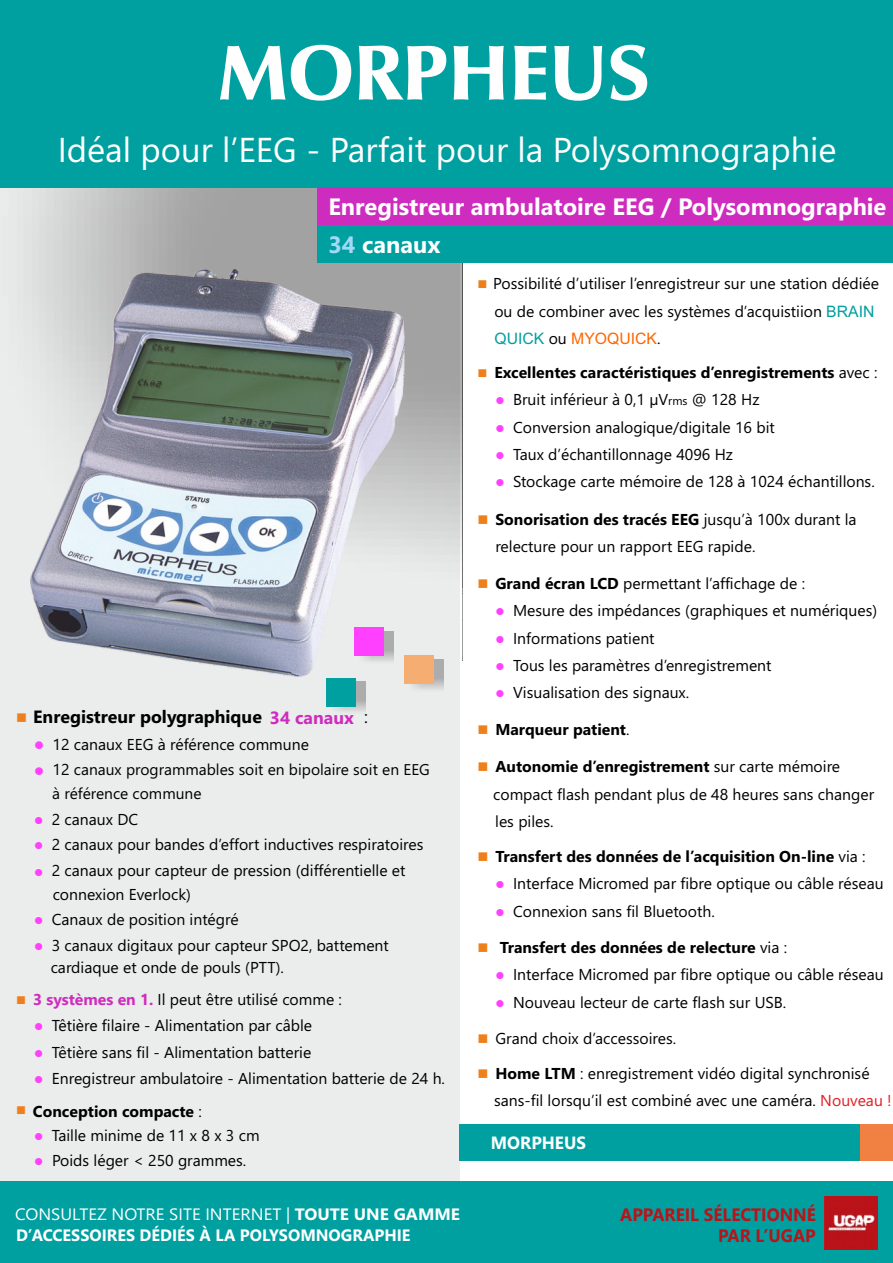
<style>
.page{position:relative;width:893px;height:1263px;background:#fff}
.page>*{position:absolute;margin:0;border:0;box-sizing:border-box;transform-origin:0 0}
.t1{font:900 78.9px "Zapf Humanist 601 BT";color:#fefefe}
.t2{font:34.5px "Segoe UI";color:#fefefe}
.t3{font:700 23.7px "Segoe UI";color:#fefefe}
.t4{font:700 18px/20.9px "Segoe UI";color:#ba131a;text-align:right;scale:.95 1}
.t5{font:700 17.7px "Segoe UI";color:#000}
.t6{font:700 17.7px "Segoe UI";color:#fefefe;scale:.96 1}
.t7{font:17.7px "Segoe UI";color:#000}
.t8{font:700 16.5px/21.1px "Segoe UI";color:#fefefe;scale:1.04 1}
.t9{font:15.75px/27.5px "Segoe UI";color:#000}
.t10{font:700 15.75px/27.5px "Segoe UI";color:#000}
.t11{font:15.75px "Arial";color:#f60}
.t12{font:15.6px/24px "Segoe UI";color:#000}
.t13{font:14.85px "Wingdings";color:#ef7f1a}
.t14{font:13.35px "Wingdings";color:#ef7f1a}
.t15{font:12.3px/25.7px "Wingdings";color:#ff40ff;text-align:justify}
.s1{color:#a2d9f7}
.s2{color:#ce2cbe}
.s3{font-size:15.75px}
.s4{font-weight:700;color:#ce2cbe}
.s5{font-weight:700}
.s6{font-family:"Arial";color:#00a09e}
.s7{color:#00a09e}
.s8{font-family:"Segoe UI";color:#000}
.s9{font-weight:400}
.s10{font-weight:400;font-size:11.85px}
.s11{color:#ef7f1a}
.s12{color:#e31e24}
</style>
<div class="page">
<div style="left:0;top:188px;width:460px;height:993px;background:#ebecec"></div>
<img style="left:409px;top:661px;width:34px;height:28px">
<div style="left:404px;top:655px;width:30px;height:28px;background:#f6ad71"></div>
<img style="left:331px;top:682px;width:34px;height:29px">
<div style="left:326px;top:678px;width:30px;height:28px;background:#00a0a1"></div>
<img style="left:31px;top:188px;width:431px;height:473px">
<img style="left:30px;top:270px;width:374px;height:406px">
<div style="left:0;top:0;width:893px;height:188px;background:#00a0a1"></div>
<div style="left:318px;top:187px;width:575px;height:38px;background:#ce2cbe"></div>
<div style="left:318px;top:225px;width:575px;height:37px;background:#00a0a1"></div>
<div style="left:467px;top:1125px;width:426px;height:36px;background:#f08143"></div>
<div style="left:460px;top:1124px;width:400px;height:37px;background:#00a0a1"></div>
<div style="left:0;top:1181px;width:893px;height:82px;background:#00a0a1"></div>
<img style="left:825px;top:1196px;width:53px;height:53px">
<h1 class="t1" style="left:218px;top:43px;width:434px">MORPHEUS</h1>
<h2 class="t2" style="left:58px;top:136px;width:780px">Idéal pour l’EEG - Parfait pour la Polysomnographie</h2>
<h3 class="t3" style="left:328px;top:198px;width:560px">Enregistreur ambulatoire EEG / Polysomnographie</h3>
<h3 class="t3" style="left:328px;top:236px;width:114px"><span class="s1">34</span> canaux</h3>
<p class="t13" style="left:16px;top:712px;width:13px">■</p>
<p class="t5" style="left:33px;top:710px;width:322px">Enregistreur polygraphique <span class="s2">34 canaux</span></p>
<p class="t7" style="left:364px;top:710px;width:5px">:</p>
<p class="t9" style="left:53px;top:732px;width:258px">12 canaux EEG à référence commune</p>
<p class="t12" style="left:52px;top:759px;width:379px"><span class="s3">12</span> canaux programmables soit en bipolaire soit en EEG à référence commune</p>
<p class="t9" style="left:52px;top:833px;width:373px">2 canaux pour bandes d’effort inductives respiratoires</p>
<p class="t9" style="left:52px;top:807px;width:88px">2 canaux DC</p>
<p class="t9" style="left:52px;top:860px;width:355px;line-height:23.7px">2 canaux pour capteur de pression (différentielle et connexion Everlock)</p>
<p class="t9" style="left:52px;top:908px;width:339px;line-height:25.7px">Canaux de position intégré<br>3 canaux digitaux pour capteur SPO2, battement</p>
<p class="t9" style="left:51px;top:955px;width:235px">cardiaque et onde de pouls (PTT).</p>
<p class="t15" style="left:34px;top:809px;width:11px">● ● ●</p>
<p class="t14" style="left:16px;top:994px;width:12px">■</p>
<p class="t14" style="left:16px;top:1105px;width:12px">■</p>
<p class="t9" style="left:33px;top:987px;width:310px"><span class="s4">3 systèmes en 1.</span> Il peut être utilisé comme :</p>
<p class="t9" style="left:52px;top:1013px;width:262px">Têtière filaire - Alimentation par câble<br>Têtière sans fil - Alimentation batterie</p>
<p class="t9" style="left:33px;top:1063px;width:414px;line-height:33px;text-indent:19px">Enregistreur ambulatoire - Alimentation batterie de 24 h.<br><span class="s5">Conception compacte</span> :</p>
<p class="t9" style="left:52px;top:1124px;width:209px;line-height:24.6px">Taille minime de 11 x 8 x 3 cm<br>Poids léger &lt; 250 grammes.</p>
<p class="t15" style="left:34px;top:1014px;width:11px">●</p>
<p class="t14" style="left:478px;top:279px;width:12px">■</p>
<p class="t14" style="left:478px;top:367px;width:12px">■</p>
<p class="t9" style="left:493px;top:271px;width:387px">Possibilité d’utiliser l’enregistreur sur une station dédiée ou de combiner avec les systèmes d’acquistiion <span class="s6">BRAIN</span></p>
<p class="t11" style="left:494px;top:332px;width:168px"><span class="s7">QUICK</span> <span class="s8">ou</span> MYOQUICK<span class="s8">.</span></p>
<p class="t10" style="left:513px;top:360px;width:366px;text-indent:-19px">Excellentes caractéristiques d’enregistrements <span class="s9">avec :<br>Bruit inférieur à 0,1 µV</span><span class="s10">rms</span> <span class="s9">@ 128 Hz</span></p>
<p class="t15" style="left:495px;top:389px;width:11px">●</p>
<p class="t9" style="left:513px;top:415px;width:363px">Conversion analogique/digitale 16 bit<br>Taux d’échantillonnage 4096 Hz<br>Stockage carte mémoire de 128 à 1024 échantillons.</p>
<p class="t9" style="left:495px;top:507px;width:363px;text-indent:-18px"><span class="s11">■</span> <span class="s5">Sonorisation des tracés EEG</span> jusqu’à 100x durant la relecture pour un rapport EEG rapide.</p>
<p class="t9" style="left:513px;top:571px;width:366px;text-indent:-35px"><span class="s11">■</span> <span class="s5">Grand écran LCD</span> permettant l’affichage de :<br>Mesure des impédances (graphiques et numériques)<br>Informations patient<br>Tous les paramètres d’enregistrement<br>Visualisation des signaux.</p>
<p class="t10" style="left:478px;top:717px;width:153px"><span class="s11">■</span> Marqueur patient<span class="s9">.</span></p>
<p class="t9" style="left:493px;top:755px;width:382px;text-indent:-16px"><span class="s11">■</span> <span class="s5">Autonomie d’enregistrement</span> sur carte mémoire compact flash pendant plus de 48 heures sans changer les piles.</p>
<p class="t10" style="left:478px;top:844px;width:390px"><span class="s11">■</span> Transfert des données de l’acquisition On-line <span class="s9">via :</span></p>
<p class="t15" style="left:495px;top:416px;width:11px">●</p>
<p class="t15" style="left:495px;top:444px;width:11px">●</p>
<p class="t15" style="left:495px;top:471px;width:11px">●</p>
<p class="t15" style="left:495px;top:600px;width:11px">●</p>
<p class="t15" style="left:495px;top:627px;width:11px">●</p>
<p class="t15" style="left:495px;top:655px;width:11px">●</p>
<p class="t15" style="left:495px;top:682px;width:11px">●</p>
<p class="t9" style="left:513px;top:871px;width:372px">Interface Micromed par fibre optique ou câble réseau<br>Connexion sans fil Bluetooth.</p>
<p class="t9" style="left:513px;top:935px;width:372px;text-indent:-13px"><span class="s5">Transfert des données de relecture</span> via :<br>Interface Micromed par fibre optique ou câble réseau<br>Nouveau lecteur de carte flash sur USB.</p>
<p class="t9" style="left:478px;top:1026px;width:200px"><span class="s11">■</span> Grand choix d’accessoires.</p>
<p class="t9" style="left:494px;top:1061px;width:399px;text-indent:-16px"><span class="s11">■</span> <span class="s5">Home LTM</span> : enregistrement vidéo digital synchronisé sans-fil lorsqu’il est combiné avec une caméra. <span class="s12">Nouveau !</span></p>
<p class="t15" style="left:495px;top:873px;width:11px">●</p>
<p class="t15" style="left:495px;top:900px;width:11px">●</p>
<p class="t13" style="left:478px;top:941px;width:13px">■</p>
<p class="t15" style="left:495px;top:964px;width:11px">●</p>
<p class="t15" style="left:495px;top:991px;width:11px">●</p>
<p class="t6" style="left:491px;top:1136px;width:101px">MORPHEUS</p>
<p class="t8" style="left:15px;top:1205px;width:429px"><span class="s9">CONSULTEZ NOTRE SITE INTERNET |</span> TOUTE UNE GAMME<br>D’ACCESSOIRES DÉDIÉS À LA POLYSOMNOGRAPHIE</p>
<p class="t4" style="left:620px;top:1206px;width:207px">APPAREIL SÉLECTIONNÉ<br>PAR L’UGAP</p>
</div>
